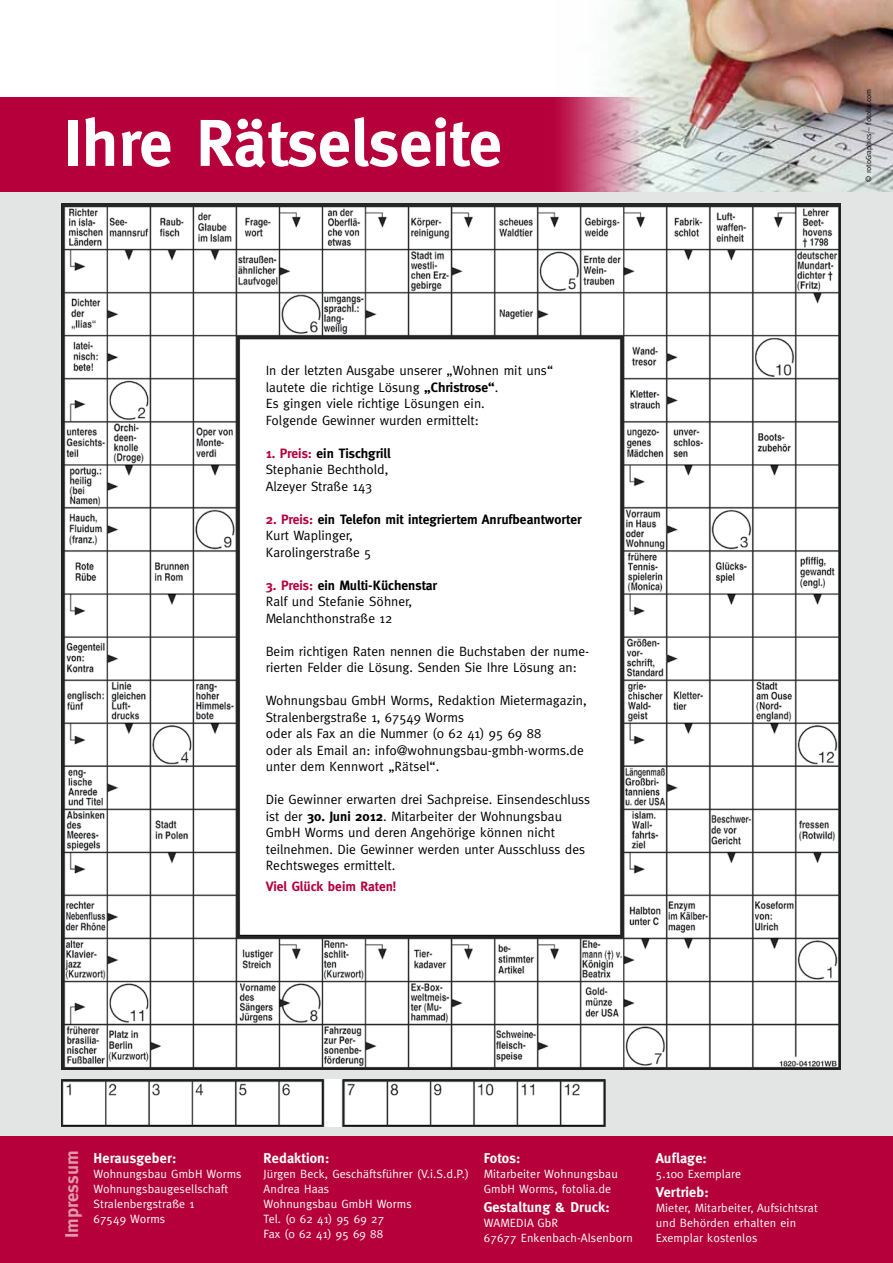
<style>
.page{position:relative;width:893px;height:1263px;background:#fff}
.page>*{position:absolute;margin:0;border:0;box-sizing:border-box;transform-origin:0 0}
.t1{font:700 66px "Meta";color:#fff}
.t2{font:700 18.6px "Meta";color:#fff}
.t3{font:700 14.25px "Meta";letter-spacing:.01em;color:#fff}
.t4{font:13.5px/16.5px "Meta";color:#000}
.t5{font:700 13.5px/16.5px "Meta";color:#000}
.t6{font:700 13.5px "Meta";color:#b5003c}
.t7{font:12px/15px "Meta";letter-spacing:.01em;color:#fff}
.t8{font:7.5px "Meta";color:#000}
.s1{font-weight:700}
.s2{font-weight:700;color:#b5003c}
.s3{color:#b5003c}
.s4{font-weight:400}
</style>
<div class="page">
<div style="left:0;top:190px;width:893px;height:1073px;background:#e3e4e4"></div>
<div style="left:0;top:97px;width:893px;height:94px;background:#b5003c"></div>
<div style="left:0;top:1136px;width:893px;height:127px;background:#b5003c"></div>
<img style="left:560px;top:0;width:333px;height:191px">
<img style="left:61px;top:203px;width:780px;height:867px">
<img style="left:61px;top:1079px;width:544px;height:47px">
<h1 class="t1" style="left:63px;top:105px;width:440px">Ihre Rätselseite</h1>
<p class="t4" style="left:266px;top:362px;width:289px">In der letzten Ausgabe unserer „Wohnen mit uns“ lautete die richtige Lösung <span class="s1">„Christrose“</span>.<br>Es gingen viele richtige Lösungen ein.<br>Folgende Gewinner wurden ermittelt:</p>
<p class="t4" style="left:266px;top:445px;width:127px"><span class="s2">1. Preis:</span> <span class="s1">ein Tischgrill<br></span>Stephanie Bechthold,<br>Alzeyer Straße 143</p>
<p class="t5" style="left:266px;top:511px;width:317px"><span class="s3">2. Preis:</span> ein Telefon mit integriertem Anrufbeantworter<br><span class="s4">Kurt Waplinger,<br>Karolingerstraße 5</span></p>
<p class="t4" style="left:266px;top:577px;width:173px"><span class="s2">3. Preis:</span> <span class="s1">ein Multi-Küchenstar<br></span>Ralf und Stefanie Söhner,<br>Melanchthonstraße 12</p>
<p class="t4" style="left:266px;top:643px;width:325px">Beim richtigen Raten nennen die Buchstaben der nume&shy;rierten Felder die Lösung. Senden Sie Ihre Lösung an:</p>
<p class="t4" style="left:266px;top:692px;width:322px">Wohnungsbau GmbH Worms, Redaktion Mietermagazin, Stralenbergstraße 1, 67549 Worms<br>oder als Fax an die Nummer (0 62 41) 95 69 88<br>oder als Email an: info@wohnungsbau-gmbh-worms.de unter dem Kennwort „Rätsel“.</p>
<p class="t4" style="left:266px;top:791px;width:326px">Die Gewinner erwarten drei Sachpreise. Einsendeschluss ist der <span class="s1">30. Juni 2012</span>. Mitarbeiter der Wohnungsbau GmbH Worms und deren Angehörige können nicht teilnehmen. Die Gewinner werden unter Ausschluss des Rechtsweges ermittelt.</p>
<p class="t6" style="left:266px;top:879px;width:132px">Viel Glück beim Raten!</p>
<p class="t8" style="left:864px;top:182px;width:94px;rotate:-90deg">© rotoGraphics – fotolia.com</p>
<h2 class="t2" style="left:61px;top:1238px;width:89px;rotate:-90deg">Impressum</h2>
<p class="t3" style="left:94px;top:1149px;width:84px">Herausgeber:</p>
<p class="t7" style="left:94px;top:1166px;width:150px">Wohnungsbau GmbH Worms<br>Wohnungsbaugesellschaft<br>Stralenbergstraße 1<br>67549 Worms</p>
<p class="t3" style="left:264px;top:1149px;width:67px">Redaktion:</p>
<p class="t7" style="left:264px;top:1166px;width:207px">Jürgen Beck, Geschäftsführer (V.i.S.d.P.)<br>Andrea Haas<br>Wohnungsbau GmbH Worms<br>Tel. (0 62 41) 95 69 27<br>Fax (0 62 41) 95 69 88</p>
<p class="t3" style="left:484px;top:1149px;width:38px">Fotos:</p>
<p class="t7" style="left:484px;top:1166px;width:135px">Mitarbeiter Wohnungsbau<br>GmbH Worms, fotolia.de</p>
<p class="t3" style="left:484px;top:1199px;width:127px">Gestaltung &amp; Druck:</p>
<p class="t7" style="left:484px;top:1215px;width:150px">WAMEDIA GbR<br>67677 Enkenbach-Alsenborn</p>
<p class="t3" style="left:656px;top:1149px;width:53px">Auflage:</p>
<p class="t7" style="left:656px;top:1166px;width:87px">5.100 Exemplare</p>
<p class="t3" style="left:656px;top:1184px;width:55px">Vertrieb:</p>
<p class="t7" style="left:656px;top:1200px;width:163px">Mieter, Mitarbeiter, Aufsichtsrat und Behörden erhalten ein<br>Exemplar kostenlos</p>
</div>
